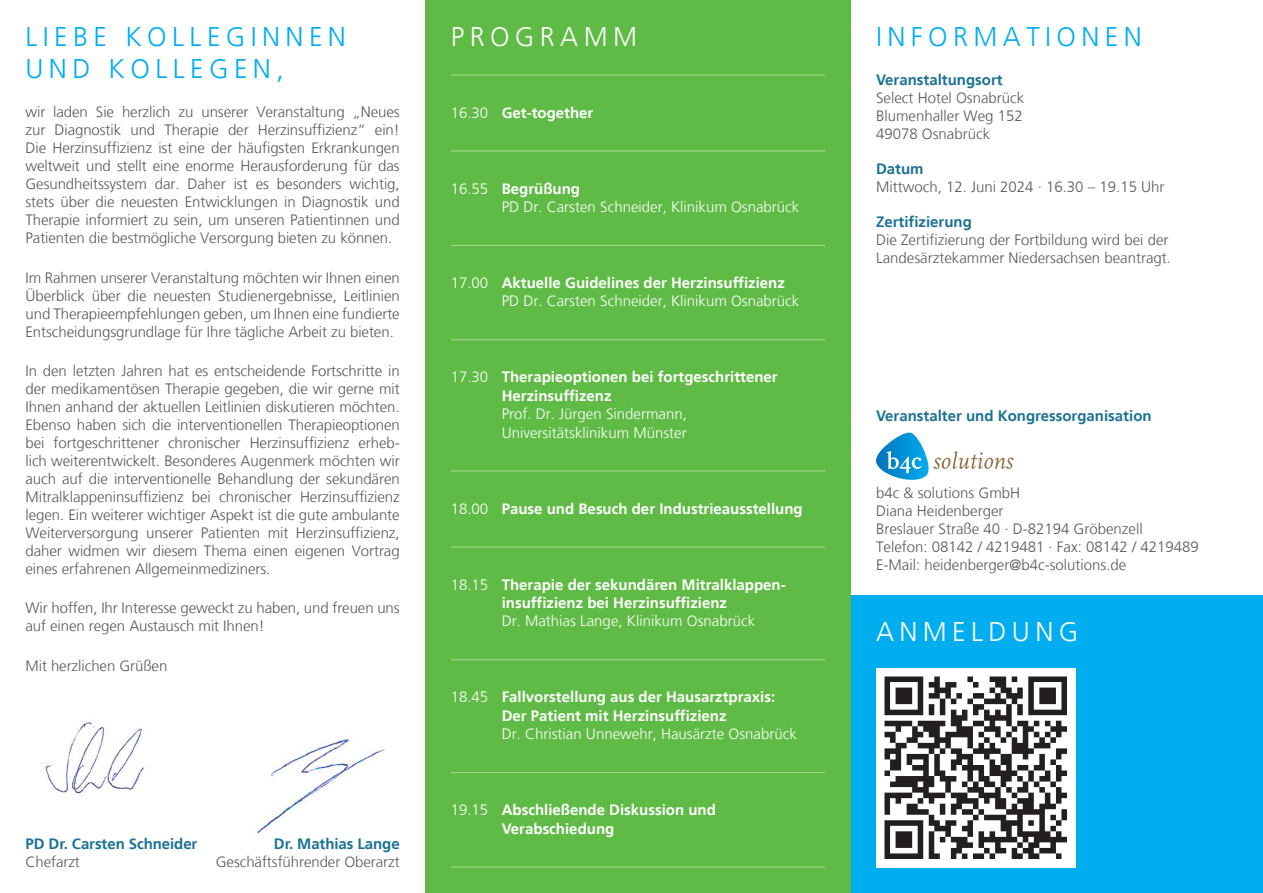
<style>
.page{position:relative;width:1263px;height:893px;background:#fff}
.page>*{position:absolute;margin:0;border:0;box-sizing:border-box;transform-origin:0 0}
.t1{font:300 27px/32.4px "Frutiger";letter-spacing:.2em;color:#00aeef}
.t2{font:300 27px "Frutiger";letter-spacing:.2em;color:#fff}
.t3{font:300 15px/18px "Frutiger";letter-spacing:-.005em;color:#57585a;text-align:justify}
.t4{font:700 15px/18.3px "Frutiger";color:#fff}
.t5{font:300 15px/18.3px "Frutiger";color:#fff}
.t6{font:700 15px "Frutiger";color:#1b7295}
.s1{font-weight:300}
.s2{font-weight:700}
</style>
<div class="page">
<img style="left:45px;top:722px;width:101px;height:73px">
<img style="left:257px;top:739px;width:128px;height:97px">
<div style="left:838px;top:595px;width:425px;height:298px;background:#00aeef"></div>
<div style="left:425px;top:0;width:425px;height:893px;background:#60bb46"></div>
<hr style="left:451px;top:75px;width:374px;height:1px;background:#afd79b">
<hr style="left:451px;top:151px;width:374px;height:1px;background:#afd79b">
<hr style="left:451px;top:245px;width:374px;height:1px;background:#afd79b">
<hr style="left:451px;top:339px;width:374px;height:1px;background:#afd79b">
<hr style="left:451px;top:471px;width:374px;height:1px;background:#afd79b">
<hr style="left:451px;top:547px;width:374px;height:1px;background:#afd79b">
<hr style="left:451px;top:659px;width:374px;height:1px;background:#afd79b">
<hr style="left:451px;top:772px;width:374px;height:1px;background:#afd79b">
<hr style="left:451px;top:867px;width:374px;height:1px;background:#afd79b">
<svg style="left:876px;top:433px;width:137px;height:47px"></svg>
<div style="left:876px;top:668px;width:199px;height:199px;background:#fff"></div>
<svg style="left:884px;top:676px;width:183px;height:183px"></svg>
<h1 class="t1" style="left:26px;top:21px;width:322px">Liebe Ko lleginnen u nd Ko llegen,</h1>
<p class="t3" style="left:26px;top:103px;width:376px">wir laden Sie herzlich zu unserer Veranstaltung „Neues zur Diagnostik und Therapie der Herzinsuffizienz“ ein!<br>Die Herzinsuffizienz ist eine der häufigsten Erkrankungen weltweit und stellt eine enorme Herausforderung für das Gesundheitssystem dar. Daher ist es besonders wichtig, stets über die neuesten Entwicklungen in Diagnostik und Therapie informiert zu sein, um unseren Patientinnen und Patienten die bestmögliche Versorgung bieten zu können.</p>
<p class="t3" style="left:26px;top:269px;width:376px">Im Rahmen unserer Veranstaltung möchten wir Ihnen einen Überblick über die neuesten Studienergebnisse, Leitlinien und Therapieempfehlungen geben, um Ihnen eine fundierte Entscheidungsgrundlage für Ihre tägliche Arbeit zu bieten.</p>
<p class="t3" style="left:26px;top:362px;width:376px">In den letzten Jahren hat es entscheidende Fortschritte in der medikamentösen Therapie gegeben, die wir gerne mit Ihnen anhand der aktuellen Leitlinien diskutieren möchten.<br>Ebenso haben sich die interventionellen Therapieoptionen bei fortgeschrittener chronischer Herzinsuffizienz erheb&shy;lich weiterentwickelt. Besonderes Augenmerk möchten wir auch auf die interventionelle Behandlung der sekundären M itralklappeninsuffizienz bei chronischer Herzinsuffizienz legen. Ein weiterer wichtiger Aspekt ist die gute ambulante Weiterversorgung unserer Patienten mit Herzinsuffizienz, daher widmen wir diesem Thema einen eigenen Vortrag eines erfahrenen Allgemeinmediziners.</p>
<p class="t3" style="left:26px;top:599px;width:376px">Wir hoffen, Ihr Interesse geweckt zu haben, und freuen uns auf einen regen Austausch mit Ihnen!</p>
<p class="t3" style="left:26px;top:656px;width:143px">M it herzlichen Grüßen</p>
<p class="t6" style="left:26px;top:835px;width:173px">PD Dr. Carsten Schneider</p>
<p class="t6" style="left:274px;top:835px;width:127px">Dr. Mathias Lange</p>
<p class="t3" style="left:26px;top:853px;width:56px">Chefarzt</p>
<p class="t3" style="left:216px;top:853px;width:185px">Geschäftsführender Oberarzt</p>
<h1 class="t2" style="left:451px;top:21px;width:188px">Pro gramm</h1>
<h1 class="t1" style="left:876px;top:21px;width:100px">IN FORMA</h1>
<h1 class="t1" style="left:1026px;top:21px;width:75px">TI ONEN</h1>
<p class="t6" style="left:876px;top:71px;width:128px">Veranstaltungsort</p>
<p class="t3" style="left:876px;top:89px;width:150px">Select Hotel Osnabrück Blumenhaller Weg 152<br>49078 Osnabrück</p>
<p class="t6" style="left:876px;top:160px;width:49px">Datum</p>
<p class="t3" style="left:876px;top:178px;width:290px">Mittwoch, 12. Juni 2024 · 16.30 – 19.15 Uhr</p>
<p class="t6" style="left:876px;top:213px;width:97px">Zertifizierung</p>
<p class="t3" style="left:876px;top:231px;width:297px">Die Zertifizierung der Fortbildung wird bei der<br>Landesärztekammer Niedersachsen beantragt.</p>
<p class="t4" style="left:451px;top:103px;width:144px"><span class="s1">16.30</span> Get-together</p>
<p class="t5" style="left:502px;top:179px;width:299px;text-indent:-51px">16.55 <span class="s2">Begrüßung<br></span>PD Dr. Carsten Schneider, Klinikum Osnabrück</p>
<p class="t5" style="left:502px;top:274px;width:299px;text-indent:-51px">17.00 <span class="s2">Aktuelle Guidelines der Herzinsuffizienz<br></span>PD Dr. Carsten Schneider, Klinikum Osnabrück</p>
<p class="t4" style="left:502px;top:368px;width:277px;text-indent:-51px"><span class="s1">17.30</span> Therapieoptionen bei fortgeschrittener<br>Herzinsuffizenz</p>
<p class="t5" style="left:502px;top:405px;width:187px">Prof. Dr. Jürgen Sindermann,<br>Universitätsklinikum M ünster</p>
<p class="t4" style="left:451px;top:499px;width:353px"><span class="s1">18.00</span> Pause und Besuch der Industrieausstellung</p>
<p class="t4" style="left:451px;top:575px;width:337px;text-align:center"><span class="s1">18.15</span> Therapie der sekundären Mitralklappen&shy;insuffizienz bei Herzinsuffizienz</p>
<p class="t5" style="left:502px;top:612px;width:255px">Dr. Mathias Lange, Klinikum Osnabrück</p>
<p class="t4" style="left:451px;top:688px;width:326px;text-align:center"><span class="s1">18.45</span> Fallvorstellung aus der Hausarztpraxis:<br>Der Patient mit Herzinsuffizienz</p>
<p class="t5" style="left:502px;top:725px;width:297px">Dr. Christian Unnewehr, Hausärzte Osnabrück</p>
<p class="t4" style="left:502px;top:801px;width:216px;text-indent:-51px"><span class="s1">19.15</span> Abschließende Diskussion und<br>Verabschiedung</p>
<p class="t6" style="left:876px;top:407px;width:277px">Veranstalter und Kongressorganisation</p>
<p class="t3" style="left:876px;top:484px;width:324px;text-align:left">b4c &amp; solutions GmbH<br>Diana Heidenberger<br>Breslauer Straße 40 · D-82194 Gröbenzell<br>Telefon: 08142 / 4219481 · Fax: 08142 / 4219489<br>E-Mail: heidenberger@b4c-solutions.de</p>
<h1 class="t2" style="left:876px;top:616px;width:204px">Anmeldu ng</h1>
</div>
